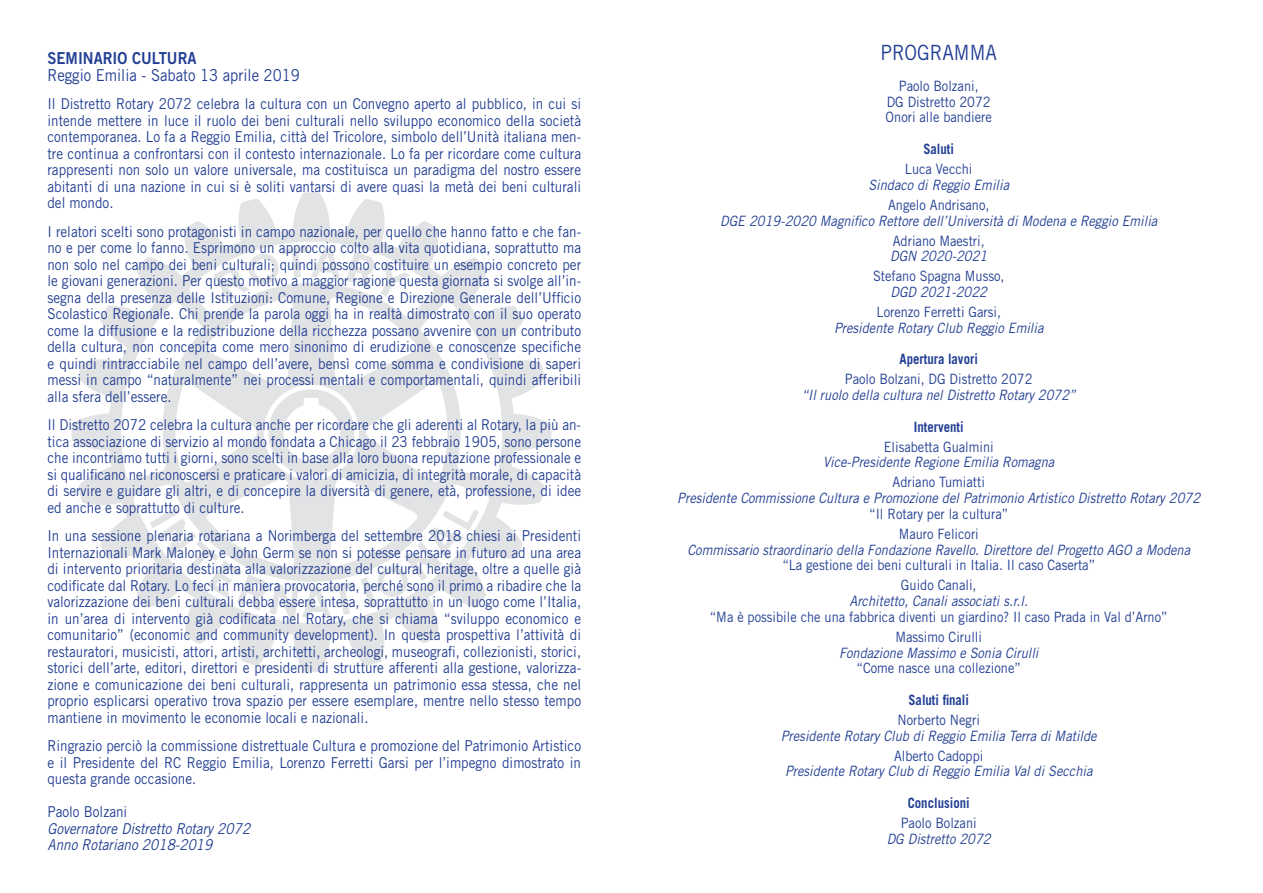
<style>
.page{position:relative;width:1263px;height:893px;background:#fff}
.page>*{position:absolute;margin:0;border:0;box-sizing:border-box;transform-origin:0 0}
.t1{font:21px "Trade Gothic";color:#223f93;scale:.9 1}
.t2{font:16.5px "Trade Gothic";color:#223f93;scale:.9 1}
.t3{font:16.5px "Trade Gothic Bold Two";color:#223f93;scale:.9 1}
.t4{font:15px/16.5px "Trade Gothic";color:#223f93;text-align:justify;scale:.9 1}
.t5{font:italic 15px/16.5px "Trade Gothic";color:#223f93;scale:.9 1}
.t6{font:italic 14.25px "Trade Gothic";color:#223f93;scale:.9 1}
.t7{font:14.25px/20px "Trade Gothic";color:#223f93;text-align:center;scale:.9 1}
.t8{font:700 14.25px "Trade Gothic";color:#223f93;scale:.9 1}
</style>
<div class="page">
<svg style="left:72px;top:192px;width:479px;height:480px"></svg>
<p class="t3" style="left:47px;top:48px;width:167px">SEMINARIO CULTURA</p>
<p class="t2" style="left:47px;top:65px;width:282px">Reggio Emilia - Sabato 13 aprile 2019</p>
<p class="t4" style="left:47px;top:96px;width:594px">Il Distretto Rotary 2072 celebra la cultura con un Convegno aperto al pubblico, in cui si intende mettere in luce il ruolo dei beni culturali nello sviluppo economico della società contemporanea. Lo fa a Reggio Emilia, città del Tricolore, simbolo dell’Unità italiana men&shy;tre continua a confrontarsi con il contesto internazionale. Lo fa per ricordare come cultura rappresenti non solo un valore universale, ma costituisca un paradigma del nostro essere abitanti di una nazione in cui si è soliti vantarsi di avere quasi la metà dei beni culturali del mondo.</p>
<p class="t4" style="left:47px;top:223px;width:594px">I relatori scelti sono protagonisti in campo nazionale, per quello che hanno fatto e che fan&shy;no e per come lo fanno. Esprimono un approccio colto alla vita quotidiana, soprattutto ma non solo nel campo dei beni culturali; quindi possono costituire un esempio concreto per le giovani generazioni. Per questo motivo a maggior ragione questa giornata si svolge all’in&shy;segna della presenza delle Istituzioni: Comune, Regione e Direzione Generale dell’Ufficio Scolastico Regionale. Chi prende la parola oggi ha in realtà dimostrato con il suo operato come la diffusione e la redistribuzione della ricchezza possano avvenire con un contributo della cultura, non concepita come mero sinonimo di erudizione e conoscenze specifiche e quindi rintracciabile nel campo dell’avere, bensì come somma e condivisione di saperi messi in campo “naturalmente” nei processi mentali e comportamentali, quindi afferibili alla sfera dell’essere.</p>
<p class="t4" style="left:47px;top:417px;width:594px">Il Distretto 2072 celebra la cultura anche per ricordare che gli aderenti al Rotary, la più an&shy;tica associazione di servizio al mondo fondata a Chicago il 23 febbraio 1905, sono persone che incontriamo tutti i giorni, sono scelti in base alla loro buona reputazione professionale e si qualificano nel riconoscersi e praticare i valori di amicizia, di integrità morale, di capacità di servire e guidare gli altri, e di concepire la diversità di genere, età, professione, di idee ed anche e soprattutto di culture.</p>
<p class="t4" style="left:47px;top:528px;width:594px">In una sessione plenaria rotariana a Norimberga del settembre 2018 chiesi ai Presidenti Internazionali Mark Maloney e John Germ se non si potesse pensare in futuro ad una area di intervento prioritaria destinata alla valorizzazione del cultural heritage, oltre a quelle già codificate dal Rotary. Lo feci in maniera provocatoria, perché sono il primo a ribadire che la valorizzazione dei beni culturali debba essere intesa, soprattutto in un luogo come l’Italia, in un’area di intervento già codificata nel Rotary, che si chiama “sviluppo economico e comunitario” (economic and community development). In questa prospettiva l’attività di restauratori, musicisti, attori, artisti, architetti, archeologi, museografi, collezionisti, storici, storici dell’arte, editori, direttori e presidenti di strutture afferenti alla gestione, valorizza&shy;zione e comunicazione dei beni culturali, rappresenta un patrimonio essa stessa, che nel proprio esplicarsi operativo trova spazio per essere esemplare, mentre nello stesso tempo mantiene in movimento le economie locali e nazionali.</p>
<p class="t4" style="left:47px;top:738px;width:594px">Ringrazio perciò la commissione distrettuale Cultura e promozione del Patrimonio Artistico e il Presidente del RC Reggio Emilia, Lorenzo Ferretti Garsi per l’impegno dimostrato in questa grande occasione.</p>
<p class="t4" style="left:47px;top:804px;width:90px">Paolo Bolzani</p>
<p class="t5" style="left:47px;top:820px;width:227px">Governatore Distretto Rotary 2072<br>Anno Rotariano 2018-2019</p>
<h1 class="t1" style="left:880px;top:40px;width:131px">PROGRAMMA</h1>
<p class="t7" style="left:886px;top:78px;width:119px;line-height:15.8px">Paolo Bolzani,<br>DG Distretto 2072<br>Onori alle bandiere</p>
<p class="t8" style="left:923px;top:140px;width:36px">Saluti</p>
<p class="t7" style="left:905px;top:159px;width:77px">Luca Vecchi</p>
<p class="t6" style="left:868px;top:176px;width:158px">Sindaco di Reggio Emilia</p>
<p class="t7" style="left:888px;top:195px;width:114px">Angelo Andrisano,</p>
<p class="t6" style="left:720px;top:212px;width:487px">DGE 2019-2020 Magnifico Rettore dell’Università di Modena e Reggio Emilia</p>
<p class="t7" style="left:893px;top:230px;width:104px">Adriano Maestri,</p>
<p class="t6" style="left:890px;top:248px;width:110px">DGN 2020-2021</p>
<p class="t7" style="left:873px;top:266px;width:148px">Stefano Spagna Musso,</p>
<p class="t6" style="left:890px;top:283px;width:109px">DGD 2021-2022</p>
<p class="t7" style="left:876px;top:302px;width:140px">Lorenzo Ferretti Garsi,</p>
<p class="t6" style="left:834px;top:319px;width:234px">Presidente Rotary Club Reggio Emilia</p>
<p class="t8" style="left:899px;top:350px;width:89px">Apertura lavori</p>
<p class="t7" style="left:845px;top:369px;width:210px">Paolo Bolzani, DG Distretto 2072</p>
<p class="t6" style="left:802px;top:386px;width:306px">“Il ruolo della cultura nel Distretto Rotary 2072”</p>
<p class="t8" style="left:914px;top:418px;width:57px">Interventi</p>
<p class="t7" style="left:884px;top:436px;width:124px">Elisabetta Gualmini</p>
<p class="t6" style="left:823px;top:454px;width:258px">Vice-Presidente Regione Emilia Romagna</p>
<p class="t7" style="left:892px;top:472px;width:104px">Adriano Tumiatti</p>
<p class="t6" style="left:677px;top:489px;width:582px">Presidente Commissione Cultura e Promozione del Patrimonio Artistico Distretto Rotary 2072</p>
<p class="t7" style="left:869px;top:504px;width:156px">“Il Rotary per la cultura”<br>Mauro Felicori</p>
<p class="t6" style="left:687px;top:541px;width:560px">Commissario straordinario della Fondazione Ravello. Direttore del Progetto AGO a Modena</p>
<p class="t7" style="left:782px;top:555px;width:349px">“La gestione dei beni culturali in Italia. Il caso Caserta”<br>Guido Canali,</p>
<p class="t6" style="left:849px;top:592px;width:200px">Architetto, Canali associati s.r.l.</p>
<p class="t7" style="left:710px;top:607px;width:510px">“Ma è possibile che una fabbrica diventi un giardino? Il caso Prada in Val d’Arno”<br>Massimo Cirulli</p>
<p class="t6" style="left:839px;top:644px;width:223px">Fondazione Massimo e Sonia Cirulli</p>
<p class="t7" style="left:857px;top:658px;width:184px">“Come nasce una collezione”</p>
<p class="t8" style="left:908px;top:691px;width:69px">Saluti finali</p>
<p class="t7" style="left:898px;top:710px;width:93px">Norberto Negri</p>
<p class="t6" style="left:781px;top:727px;width:352px">Presidente Rotary Club di Reggio Emilia Terra di Matilde</p>
<p class="t7" style="left:894px;top:745px;width:101px">Alberto Cadoppi</p>
<p class="t6" style="left:785px;top:763px;width:343px">Presidente Rotary Club di Reggio Emilia Val di Secchia</p>
<p class="t8" style="left:908px;top:794px;width:70px">Conclusioni</p>
<p class="t7" style="left:901px;top:813px;width:86px">Paolo Bolzani</p>
<p class="t6" style="left:887px;top:830px;width:117px">DG Distretto 2072</p>
</div>
